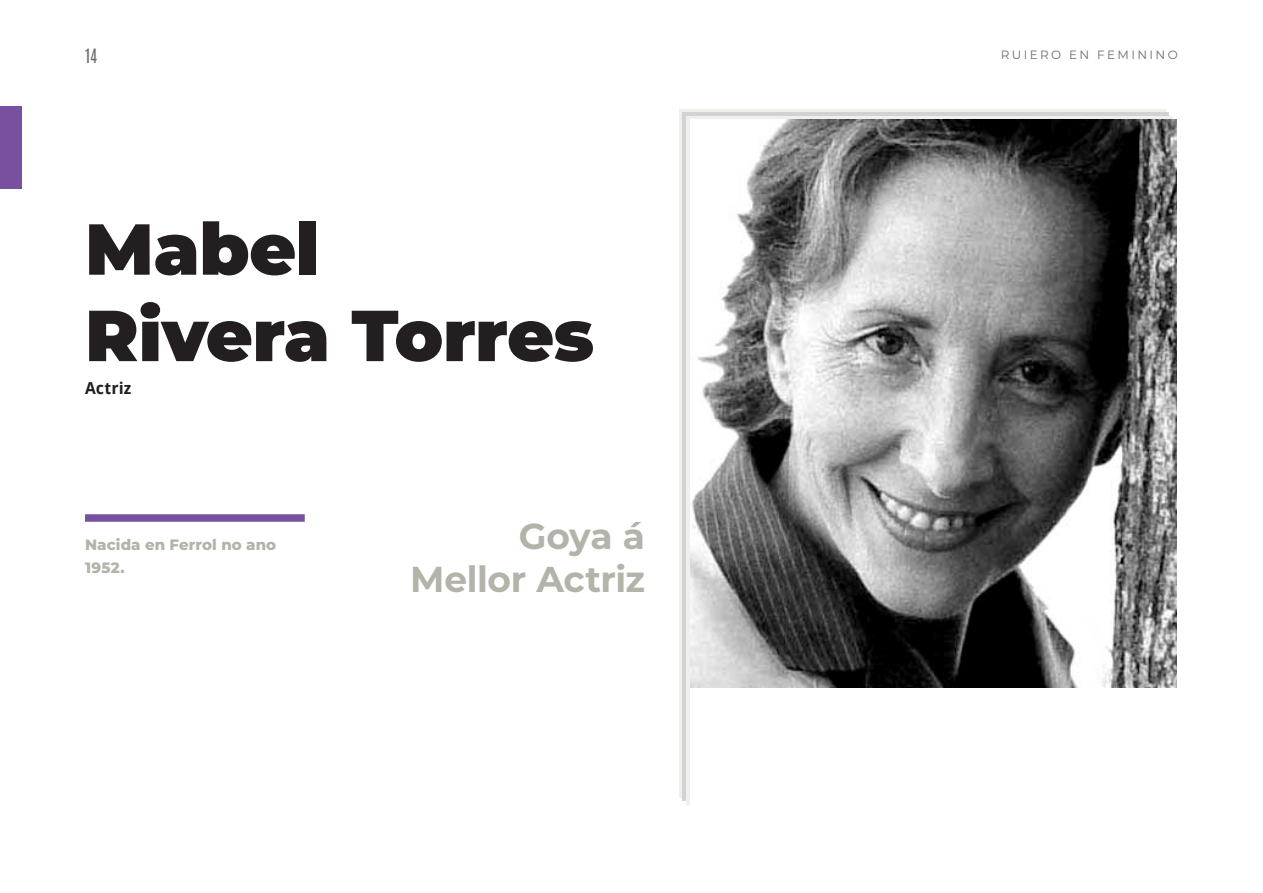
<style>
.page{position:relative;width:1263px;height:893px;background:#fff}
.page>*{position:absolute;margin:0;border:0;box-sizing:border-box;transform-origin:0 0}
.Title_Level_01_48pts{font:900 72px "Montserrat";letter-spacing:-.005em;color:#231f20}
.Box_04_Right{font:700 36px "Montserrat";letter-spacing:-.01em;color:#b3b3aa}
.Sub_Level_01{font:700 16.5px "Droid Sans";letter-spacing:.005em;color:#231f20}
.t1{font:16.5px "Antonio";color:#6c6d70}
.Bold_02{font:800 15px/22.5px "Montserrat";letter-spacing:.005em;color:#b3b3aa}
.t2{font:12px "Montserrat";letter-spacing:.2em;color:#6c6d70}
</style>
<div class="page">
<img style="left:690px;top:120px;width:487px;height:567px">
<div style="left:0;top:106px;width:21px;height:83px;background:#7850a0"></div>
<div style="left:85px;top:514px;width:220px;height:8px;background:#7850a0"></div>
<p class="t1" style="left:85px;top:43px;width:14px">14</p>
<p class="t2" style="left:1001px;top:46px;width:179px">RUIERO EN FEMININO</p>
<p class="Title_Level_01_48pts" style="left:85px;top:195px;width:236px">Mabel</p>
<p class="Title_Level_01_48pts" style="left:85px;top:281px;width:511px">Rivera Torres</p>
<p class="Sub_Level_01" style="left:85px;top:377px;width:48px">Actriz</p>
<p class="Bold_02" style="left:85px;top:533px;width:193px">Nacida en Ferrol no ano<br>1952.</p>
<p class="Box_04_Right" style="left:519px;top:510px;width:128px">Goya á</p>
<p class="Box_04_Right" style="left:410px;top:554px;width:236px">Mellor Actriz</p>
</div>
